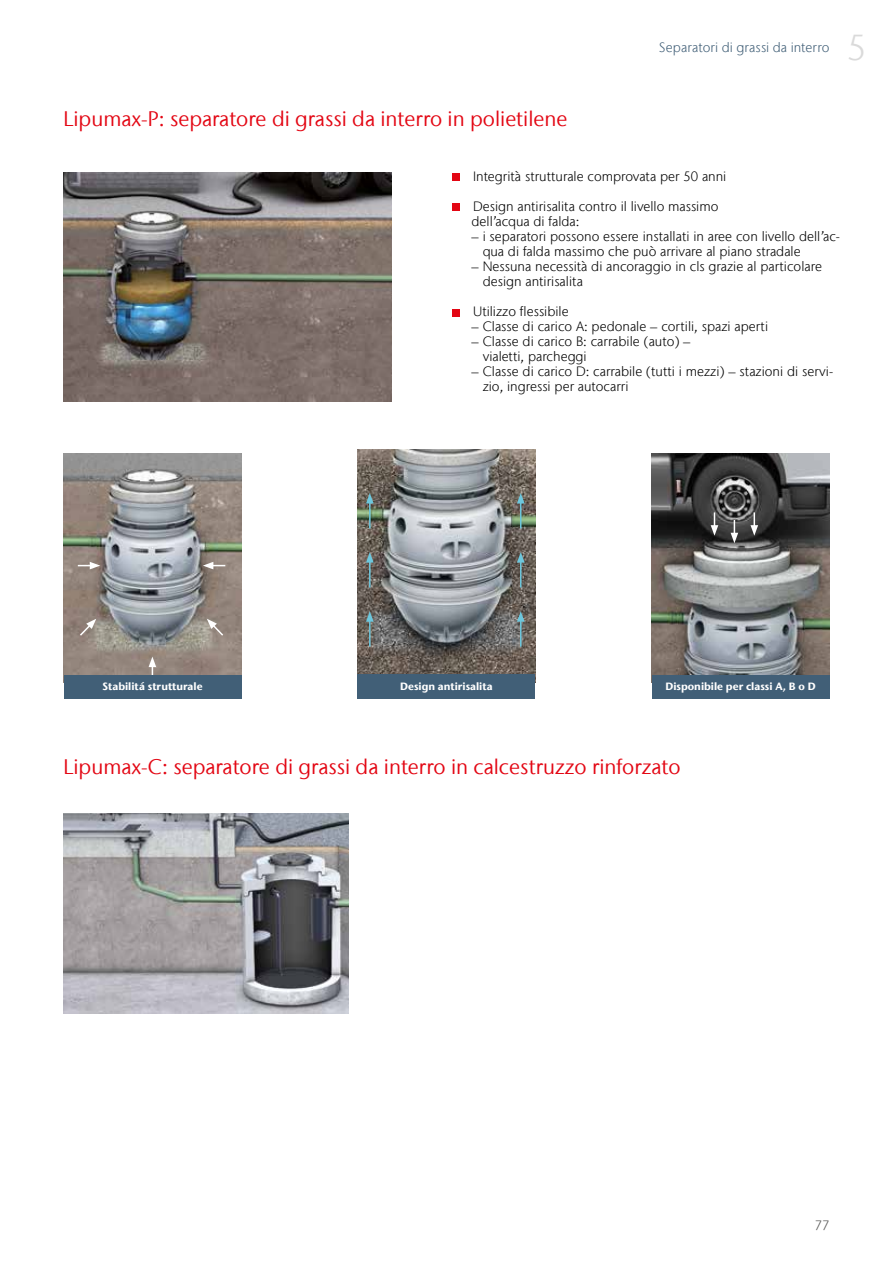
<style>
.page{position:relative;width:893px;height:1263px;background:#fff}
.page>*{position:absolute;margin:0;border:0;box-sizing:border-box;transform-origin:0 0}
.t1{font:300 36px "Stone Sans IIITC Com";color:#dadada}
.t2{font:21px "Stone Sans IIITC Com";color:#e30613}
.t3{font:300 13.5px/15px "Stone Sans IIITC Com";color:#000}
.t4{font:300 13.5px "Stone Sans IIITC Com";letter-spacing:.005em;color:#415f77}
.t5{font:300 13.5px "Stone Sans IIITC Com";color:#575756}
.t6{font:700 10.5px "Stone Sans IIITC Com";color:#fff}
</style>
<div class="page">
<img style="left:64px;top:172px;width:327px;height:230px">
<img style="left:64px;top:814px;width:285px;height:199px">
<div style="left:452px;top:174px;width:8px;height:7px;background:#e30613"></div>
<div style="left:452px;top:204px;width:8px;height:7px;background:#e30613"></div>
<div style="left:452px;top:309px;width:8px;height:7px;background:#e30613"></div>
<img style="left:64px;top:454px;width:177px;height:220px">
<svg style="left:149px;top:656px;width:7px;height:18px"></svg>
<svg style="left:203px;top:562px;width:22px;height:7px"></svg>
<svg style="left:78px;top:562px;width:22px;height:7px"></svg>
<svg style="left:207px;top:619px;width:18px;height:18px"></svg>
<svg style="left:78px;top:619px;width:18px;height:18px"></svg>
<div style="left:64px;top:674px;width:177px;height:24px;background:#415f77"></div>
<img style="left:652px;top:454px;width:177px;height:220px">
<svg style="left:731px;top:520px;width:7px;height:23px"></svg>
<svg style="left:711px;top:512px;width:7px;height:24px"></svg>
<svg style="left:750px;top:512px;width:8px;height:24px"></svg>
<div style="left:652px;top:674px;width:177px;height:24px;background:#415f77"></div>
<img style="left:358px;top:450px;width:177px;height:224px">
<hr style="left:369px;top:501px;width:2px;height:27px;background:#6dc7dd">
<svg style="left:366px;top:493px;width:8px;height:10px"></svg>
<svg style="left:517px;top:493px;width:8px;height:35px"></svg>
<hr style="left:369px;top:560px;width:2px;height:27px;background:#6dc7dd">
<svg style="left:366px;top:552px;width:8px;height:11px"></svg>
<svg style="left:517px;top:552px;width:8px;height:35px"></svg>
<hr style="left:369px;top:619px;width:2px;height:28px;background:#6dc7dd">
<svg style="left:366px;top:611px;width:8px;height:11px"></svg>
<svg style="left:517px;top:611px;width:8px;height:36px"></svg>
<div style="left:358px;top:674px;width:177px;height:24px;background:#415f77"></div>
<p class="t4" style="left:659px;top:39px;width:172px">Separatori di grassi da interro</p>
<h1 class="t1" style="left:847px;top:25px;width:21px">5</h1>
<h2 class="t2" style="left:63px;top:106px;width:506px">Lipumax-P: separatore di grassi da interro in polietilene</h2>
<p class="t3" style="left:473px;top:169px;width:255px">Integrità strutturale comprovata per 50 anni</p>
<p class="t3" style="left:471px;top:199px;width:249px">Design antirisalita contro il livello massimo dell’acqua di falda:</p>
<p class="t3" style="left:483px;top:229px;width:359px;text-indent:-11px">– i separatori possono essere installati in aree con livello dell’ac&shy;qua di falda massimo che può arrivare al piano stradale</p>
<p class="t3" style="left:483px;top:259px;width:341px;text-indent:-11px">– Nessuna necessità di ancoraggio in cls grazie al particolare design antirisalita</p>
<p class="t3" style="left:473px;top:304px;width:97px">Utilizzo flessibile</p>
<p class="t3" style="left:471px;top:319px;width:298px">– Classe di carico A: pedonale – cortili, spazi aperti</p>
<p class="t3" style="left:483px;top:334px;width:209px;text-indent:-11px">– Classe di carico B: carrabile (auto) – vialetti, parcheggi</p>
<p class="t3" style="left:483px;top:364px;width:352px;text-indent:-11px">– Classe di carico D: carrabile (tutti i mezzi) – stazioni di servi&shy;zio, ingressi per autocarri</p>
<p class="t6" style="left:102px;top:680px;width:102px">Stabilitá strutturale</p>
<p class="t6" style="left:400px;top:680px;width:94px">Design antirisalita</p>
<p class="t6" style="left:665px;top:680px;width:152px">Disponibile per classi A, B o D</p>
<h2 class="t2" style="left:63px;top:754px;width:619px">Lipumax-C: separatore di grassi da interro in calcestruzzo rinforzato</h2>
<p class="t5" style="left:815px;top:1217px;width:16px">77</p>
</div>
